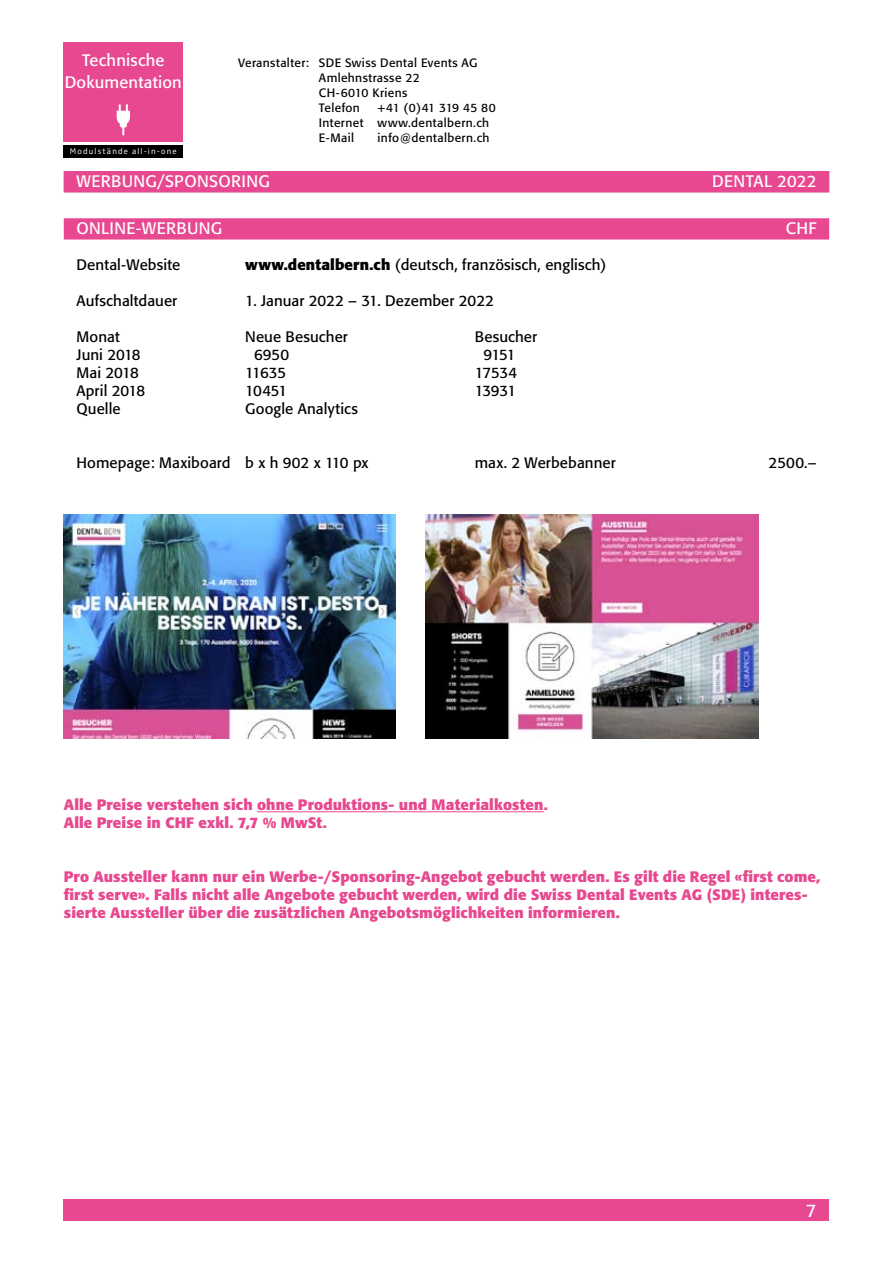
<style>
.page{position:relative;width:893px;height:1263px;background:#fff}
.page>*{position:absolute;margin:0;border:0;box-sizing:border-box;transform-origin:0 0}
.t1{font:18px "Formata";color:#fff}
.t2{font:16.5px/21.1px "Formata";letter-spacing:.02em;color:#fff;text-align:center}
.t3{font:700 15px/18px "Formata";letter-spacing:.01em;color:#e74890}
.t4{font:15px "Formata";letter-spacing:.005em;color:#000}
.t5{font:12px/15px "Formata";letter-spacing:.03em;color:#000}
.t6{font:300 8.4px "Zwo";letter-spacing:.14em;color:#fff}
.s1{font-weight:700}
</style>
<div class="page">
<div style="left:64px;top:43px;width:119px;height:99px;background:#e74890"></div>
<svg style="left:117px;top:104px;width:13px;height:31px"></svg>
<div style="left:64px;top:145px;width:119px;height:12px;background:#000"></div>
<div style="left:64px;top:1199px;width:765px;height:21px;background:#e74890"></div>
<div style="left:64px;top:171px;width:765px;height:21px;background:#e74890"></div>
<div style="left:64px;top:218px;width:765px;height:22px;background:#e74890"></div>
<hr style="left:257px;top:811px;width:287px;height:1px;background:#e74890">
<img style="left:64px;top:515px;width:332px;height:224px">
<img style="left:425px;top:515px;width:333px;height:224px">
<p class="t2" style="left:65px;top:50px;width:119px">Technische<br>Dokumentation</p>
<p class="t6" style="left:70px;top:147px;width:108px">Modulstände all-in-one</p>
<p class="t5" style="left:319px;top:56px;width:160px;text-indent:-81px">Veranstalter: SDE Swiss Dental Events AG<br>Amlehnstrasse 22<br>CH-6010 Kriens<br>Telefon</p>
<p class="t5" style="left:319px;top:101px;width:178px;text-indent:59px">+41 (0)41 319 45 80<br>Internet www.dentalbern.ch<br>E-Mail</p>
<p class="t5" style="left:378px;top:131px;width:113px">info@dentalbern.ch</p>
<p class="t2" style="left:77px;top:171px;width:110px">Werbung/Sponso</p>
<p class="t2" style="left:231px;top:171px;width:19px">ring</p>
<p class="t2" style="left:712px;top:171px;width:106px">DENTAL 2022</p>
<p class="t2" style="left:77px;top:218px;width:23px">Online</p>
<p class="t2" style="left:136px;top:218px;width:72px">-Werbung</p>
<p class="t2" style="left:786px;top:218px;width:32px">CHF</p>
<p class="t4" style="left:77px;top:256px;width:105px">Dental-Website</p>
<p class="t4" style="left:245px;top:256px;width:363px"><span class="s1">www.dentalbern.ch</span> (deutsch, französisch, englisch)</p>
<p class="t4" style="left:77px;top:292px;width:102px">Aufschaltdauer</p>
<p class="t4" style="left:245px;top:292px;width:250px">1. Januar 2022 – 31. Dezember 2022</p>
<p class="t4" style="left:77px;top:328px;width:45px">Monat</p>
<p class="t4" style="left:245px;top:328px;width:104px">Neue Besucher</p>
<p class="t4" style="left:475px;top:328px;width:64px">Besucher</p>
<p class="t4" style="left:77px;top:346px;width:66px">Juni 2018</p>
<p class="t4" style="left:254px;top:346px;width:37px">6950</p>
<p class="t4" style="left:484px;top:346px;width:34px">9151</p>
<p class="t4" style="left:77px;top:364px;width:64px">Mai 2018</p>
<p class="t4" style="left:245px;top:364px;width:42px">11635</p>
<p class="t4" style="left:475px;top:364px;width:44px">17534</p>
<p class="t4" style="left:77px;top:382px;width:70px">April 2018</p>
<p class="t4" style="left:245px;top:382px;width:44px">10451</p>
<p class="t4" style="left:475px;top:382px;width:43px">13931</p>
<p class="t4" style="left:77px;top:400px;width:46px">Quelle</p>
<p class="t4" style="left:245px;top:400px;width:114px">Google Analytics</p>
<p class="t4" style="left:77px;top:454px;width:293px">Homepage: Maxiboard b x h 902 x 110 px</p>
<p class="t4" style="left:475px;top:454px;width:142px">max. 2 Werbebanner</p>
<p class="t4" style="left:769px;top:454px;width:49px">2500.–</p>
<p class="t2" style="left:77px;top:171px;width:55px">Das Team</p>
<p class="t3" style="left:64px;top:796px;width:486px">Alle Preise verstehen sich ohne Produktions- und Materialkosten.<br>Alle Preise in CHF exkl. 7,7 % MwSt.</p>
<p class="t3" style="left:64px;top:868px;width:758px">Pro Aussteller kann nur ein Werbe-/Sponsoring-Angebot gebucht werden. Es gilt die Regel «first come, first serve». Falls nicht alle Angebote gebucht werden, wird die Swiss Dental Events AG (SDE) interes&shy;sierte Aussteller über die zusätzlichen Angebotsmöglichkeiten informieren.</p>
<p class="t1" style="left:806px;top:1200px;width:12px">7</p>
</div>
